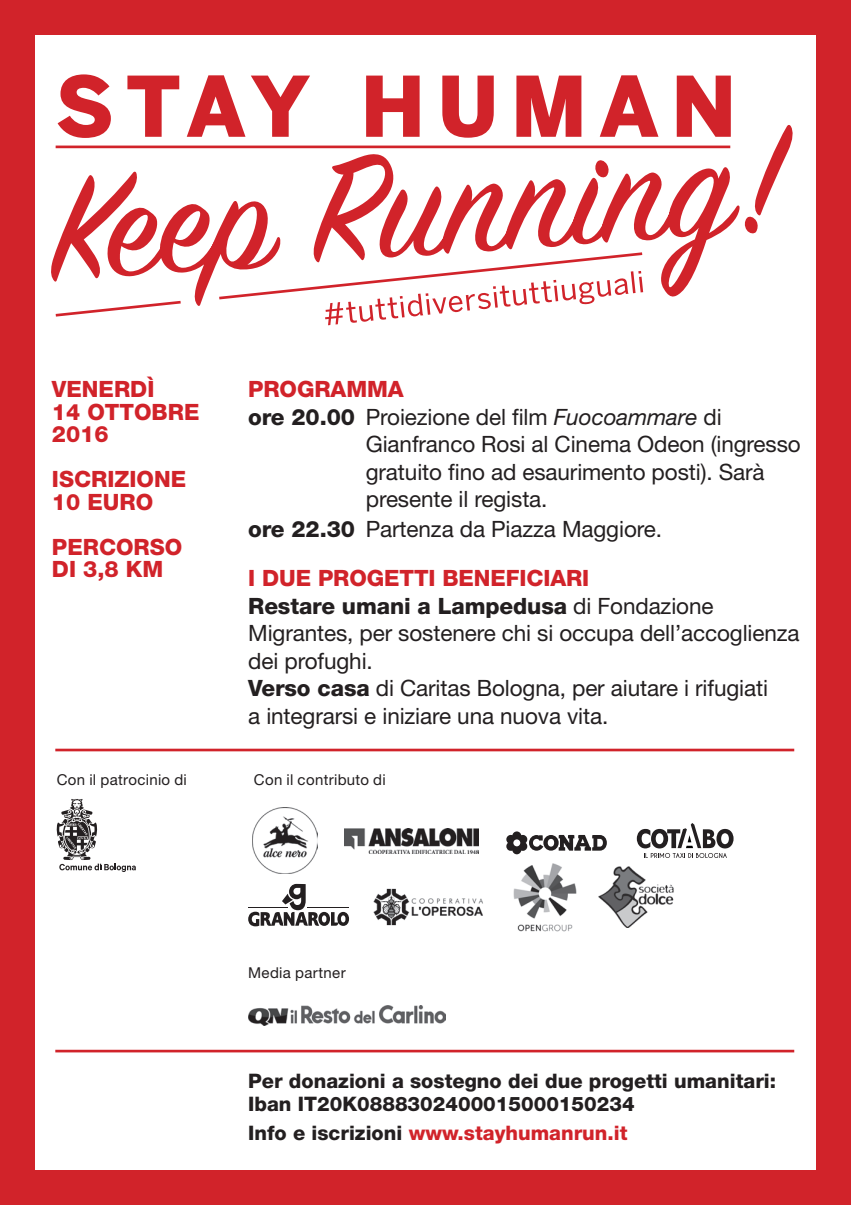
<style>
.page{position:relative;width:851px;height:1205px;background:#fff}
.page>*{position:absolute;margin:0;border:0;box-sizing:border-box;transform-origin:0 0}
.t1{font:22.5px/27.5px "Helvetica Neue LT Std";letter-spacing:-.005em;color:#231f20}
.t2{font:800 22.5px/22.5px "Helvetica Neue LT Std";color:#d1232a}
.t3{font:800 20px "Helvetica Neue LT Std";color:#231f20}
.t4{font:800 20px "Helvetica Neue LT Std";color:#d1232a}
.t5{font:15px "Helvetica Neue LT Std";letter-spacing:.02em;color:#231f20}
.s1{font-weight:800}
.s2{font-style:italic}
.s3{color:#231f20}
</style>
<div class="page">
<div style="left:0;top:0;width:850px;height:1205px;background:#d1232a"></div>
<div style="left:35px;top:35px;width:780px;height:1134px;background:#fff"></div>
<svg style="left:506px;top:831px;width:100px;height:23px"></svg>
<img style="left:373px;top:888px;width:110px;height:38px">
<img style="left:252px;top:808px;width:66px;height:65px">
<img style="left:513px;top:863px;width:64px;height:69px">
<svg style="left:58px;top:74px;width:672px;height:50px"></svg>
<svg style="left:51px;top:124px;width:742px;height:182px"></svg>
<hr style="left:56px;top:146px;width:674px;height:2px;background:#d1232a">
<svg style="left:216px;top:251px;width:429px;height:74px"></svg>
<svg style="left:53px;top:299px;width:130px;height:18px"></svg>
<svg style="left:56px;top:799px;width:80px;height:73px"></svg>
<svg style="left:636px;top:823px;width:97px;height:35px"></svg>
<svg style="left:248px;top:884px;width:101px;height:42px"></svg>
<img style="left:344px;top:828px;width:134px;height:25px">
<img style="left:598px;top:866px;width:76px;height:61px">
<img style="left:248px;top:1006px;width:197px;height:19px">
<hr style="left:55px;top:749px;width:739px;height:2px;background:#d1232a">
<hr style="left:55px;top:1050px;width:739px;height:2px;background:#d1232a">
<p class="t2" style="left:52px;top:378px;width:104px">VENERDÌ</p>
<p class="t2" style="left:52px;top:400px;width:149px">14 OTTOBRE<br>2016</p>
<p class="t2" style="left:52px;top:468px;width:136px">ISCRIZIONE</p>
<p class="t2" style="left:52px;top:490px;width:103px">10 EURO</p>
<p class="t2" style="left:52px;top:535px;width:132px">PERCORSO</p>
<p class="t2" style="left:52px;top:558px;width:113px">DI 3,8 KM</p>
<p class="t5" style="left:57px;top:771px;width:132px">Con il patrocinio di</p>
<p class="t2" style="left:248px;top:378px;width:157px">PROGRAMMA</p>
<p class="t1" style="left:366px;top:402px;width:436px;text-indent:-118px"><span class="s1">ore 20.00</span> Proiezione del film <span class="s2">Fuocoammare</span> di Gianfranco Rosi al Cinema Odeon (ingresso gratuito fino ad esaurimento posti). Sarà presente il regista.</p>
<p class="t1" style="left:248px;top:515px;width:415px"><span class="s1">ore 22.30</span> Partenza da Piazza Maggiore.</p>
<p class="t2" style="left:248px;top:567px;width:342px">I DUE PROGETTI BENEFICIARI</p>
<p class="t1" style="left:248px;top:592px;width:553px"><span class="s1">Restare umani a Lampedusa</span> di Fondazione<br>Migrantes, per sostenere chi si occupa dell’accoglienza dei profughi.</p>
<p class="t1" style="left:248px;top:674px;width:521px"><span class="s1">Verso casa</span> di Caritas Bologna, per aiutare i rifugiati</p>
<p class="t1" style="left:248px;top:702px;width:361px">a integrarsi e iniziare una nuova vita.</p>
<p class="t5" style="left:254px;top:771px;width:133px">Con il contributo di</p>
<p class="t5" style="left:248px;top:964px;width:99px">Media partner</p>
<p class="t3" style="left:248px;top:1069px;width:529px">Per donazioni a sostegno dei due progetti umanitari:</p>
<p class="t3" style="left:248px;top:1091px;width:388px">Iban IT20K0888302400015000150234</p>
<p class="t4" style="left:248px;top:1121px;width:380px"><span class="s3">Info e iscrizioni</span> www.stayhumanrun.it</p>
</div>
